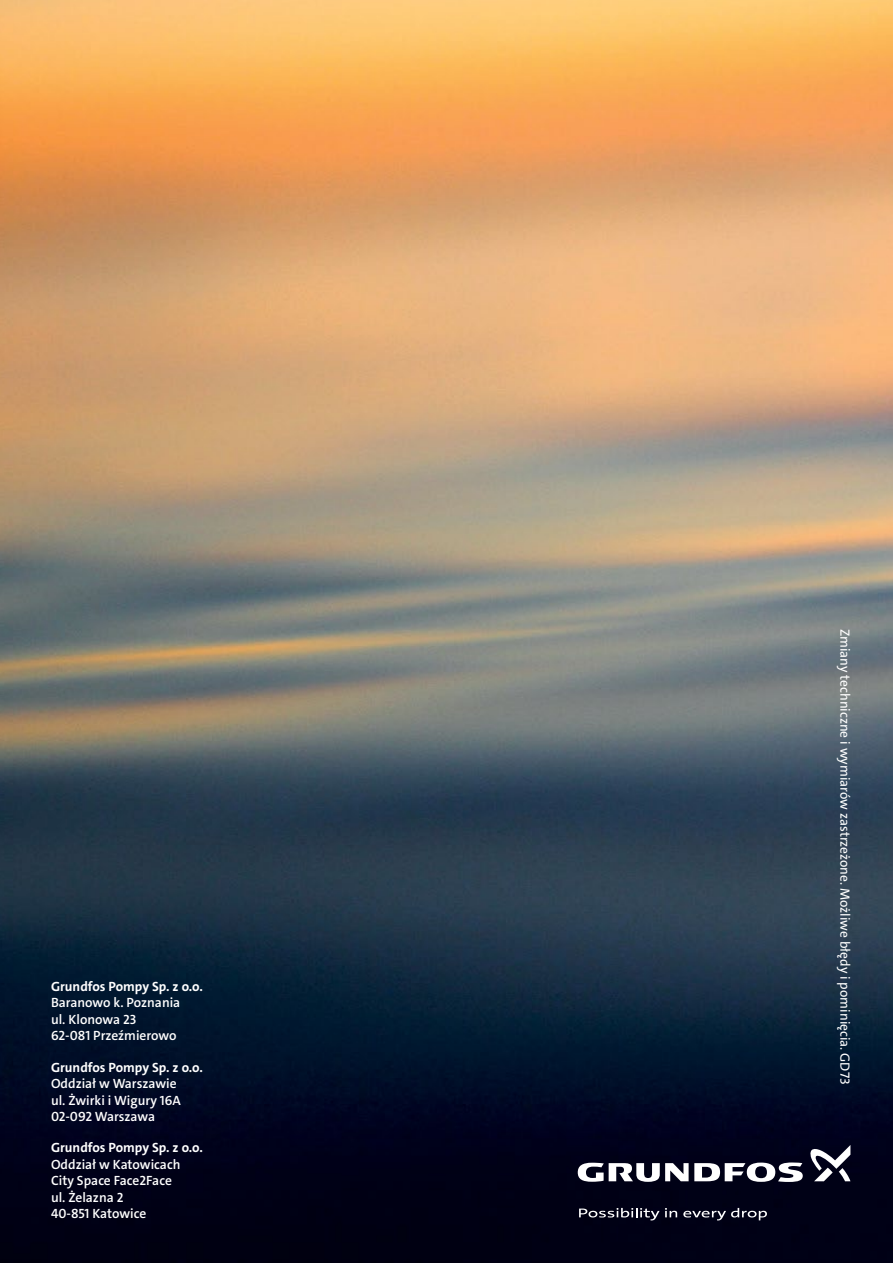
<style>
.page{position:relative;width:893px;height:1263px;background:#fff}
.page>*{position:absolute;margin:0;border:0;box-sizing:border-box;transform-origin:0 0}
.t1{font:600 13.5px/16.5px "Grundfos The Sans";color:#fff}
.t2{font:13.5px "Grundfos The Sans";color:#fff}
.t3{font:700 13.5px "Grundfos The Sans";color:#fff}
</style>
<div class="page">
<img style="left:0;top:0;width:893px;height:1263px">
<svg style="left:578px;top:1162px;width:225px;height:20px"></svg>
<svg style="left:810px;top:1145px;width:40px;height:36px"></svg>
<svg style="left:579px;top:1208px;width:98px;height:12px"></svg>
<svg style="left:683px;top:1208px;width:84px;height:12px"></svg>
<p class="t3" style="left:51px;top:978px;width:153px">Grundfos Pompy Sp. z o.o.</p>
<p class="t1" style="left:51px;top:995px;width:131px">Baranowo k. Poznania ul. Klonowa 23<br>62-081 Przeźmierowo</p>
<p class="t3" style="left:51px;top:1058px;width:153px">Grundfos Pompy Sp. z o.o.</p>
<p class="t1" style="left:51px;top:1075px;width:131px">Oddział w Warszawie ul. Żwirki i Wigury 16A<br>02-092 Warszawa</p>
<p class="t3" style="left:51px;top:1139px;width:153px">Grundfos Pompy Sp. z o.o.</p>
<p class="t1" style="left:51px;top:1156px;width:131px">Oddział w Katowicach<br>City Space Face2Face ul. Żelazna 2<br>40-851 Katowice</p>
<p class="t2" style="left:854px;top:629px;width:457px;rotate:90deg">Zmiany techniczne i wymiarów zastrzeżone. Możliwe błędy i pominięcia. GD73</p>
</div>
